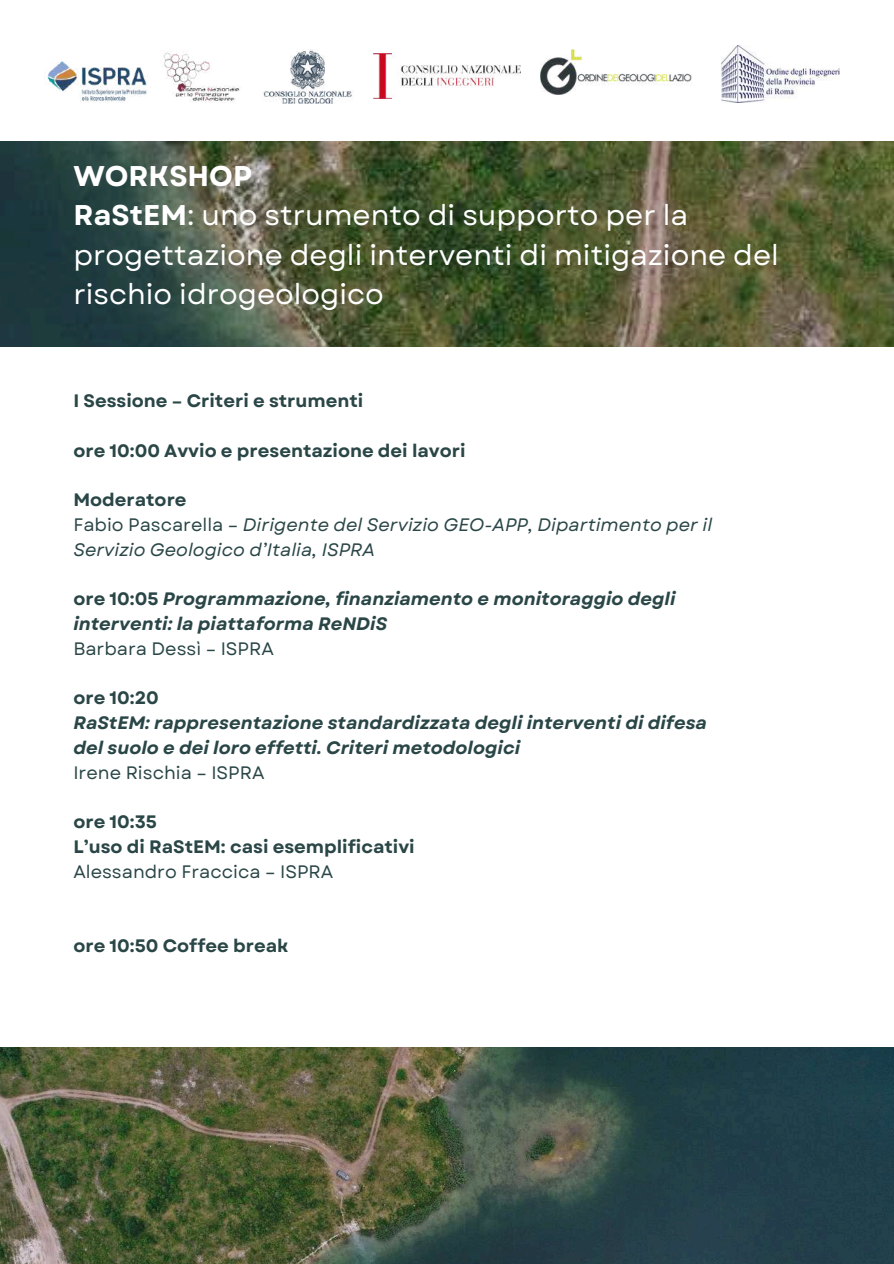
<style>
.page{position:relative;width:894px;height:1264px;background:#fff}
.page>*{position:absolute;margin:0;border:0;box-sizing:border-box;transform-origin:0 0}
.t1{font:28.5px/39.3px "Garet";color:#fff}
.t2{font:italic 700 18px/24.8px "Garet";color:#2a4647}
.t3{font:700 18px/24.8px "Garet";color:#2a4647}
.t4{font:italic 18px/24.8px "Garet";color:#2a4647}
.t5{font:18px "Garet";color:#2a4647}
.s1{font-weight:700}
.s2{font-weight:700;font-style:normal}
.s3{font-style:normal}
</style>
<div class="page">
<img style="left:0;top:142px;width:893px;height:204px">
<img style="left:0;top:1047px;width:893px;height:216px">
<img style="left:373px;top:53px;width:147px;height:45px">
<img style="left:47px;top:51px;width:193px;height:51px">
<img style="left:263px;top:50px;width:90px;height:54px">
<img style="left:540px;top:50px;width:151px;height:45px">
<img style="left:721px;top:46px;width:118px;height:56px">
<h1 class="t1" style="left:73px;top:156px;width:706px"><span class="s1">WORKSHOP<br>RaStEM</span>: uno strumento di supporto per la progettazione degli interventi di mitigazione del rischio idrogeologico</h1>
<p class="t3" style="left:73px;top:388px;width:291px">I Sessione – Criteri e strumenti</p>
<p class="t3" style="left:73px;top:438px;width:393px">ore 10:00 Avvio e presentazione dei lavori</p>
<p class="t4" style="left:73px;top:487px;width:640px"><span class="s2">Moderatore<br></span><span class="s3">Fabio Pascarella –</span> Dirigente del Servizio GEO-APP, Dipartimento per il<br>Servizio Geologico d’Italia, ISPRA</p>
<p class="t2" style="left:73px;top:586px;width:603px"><span class="s3">ore 10:05</span> Programmazione, finanziamento e monitoraggio degli interventi: la piattaforma ReNDiS</p>
<p class="t5" style="left:73px;top:635px;width:202px">Barbara Dessì – ISPRA</p>
<p class="t3" style="left:73px;top:685px;width:87px">ore 10:20</p>
<p class="t2" style="left:73px;top:710px;width:635px">RaStEM: rappresentazione standardizzata degli interventi di difesa del suolo e dei loro effetti. Criteri metodologici</p>
<p class="t5" style="left:73px;top:759px;width:193px">Irene Rischia – ISPRA</p>
<p class="t3" style="left:73px;top:809px;width:343px">ore 10:35<br>L’uso di RaStEM: casi esemplificativi</p>
<p class="t5" style="left:73px;top:858px;width:261px">Alessandro Fraccica – ISPRA</p>
<p class="t3" style="left:73px;top:933px;width:216px">ore 10:50 Coffee break</p>
</div>
